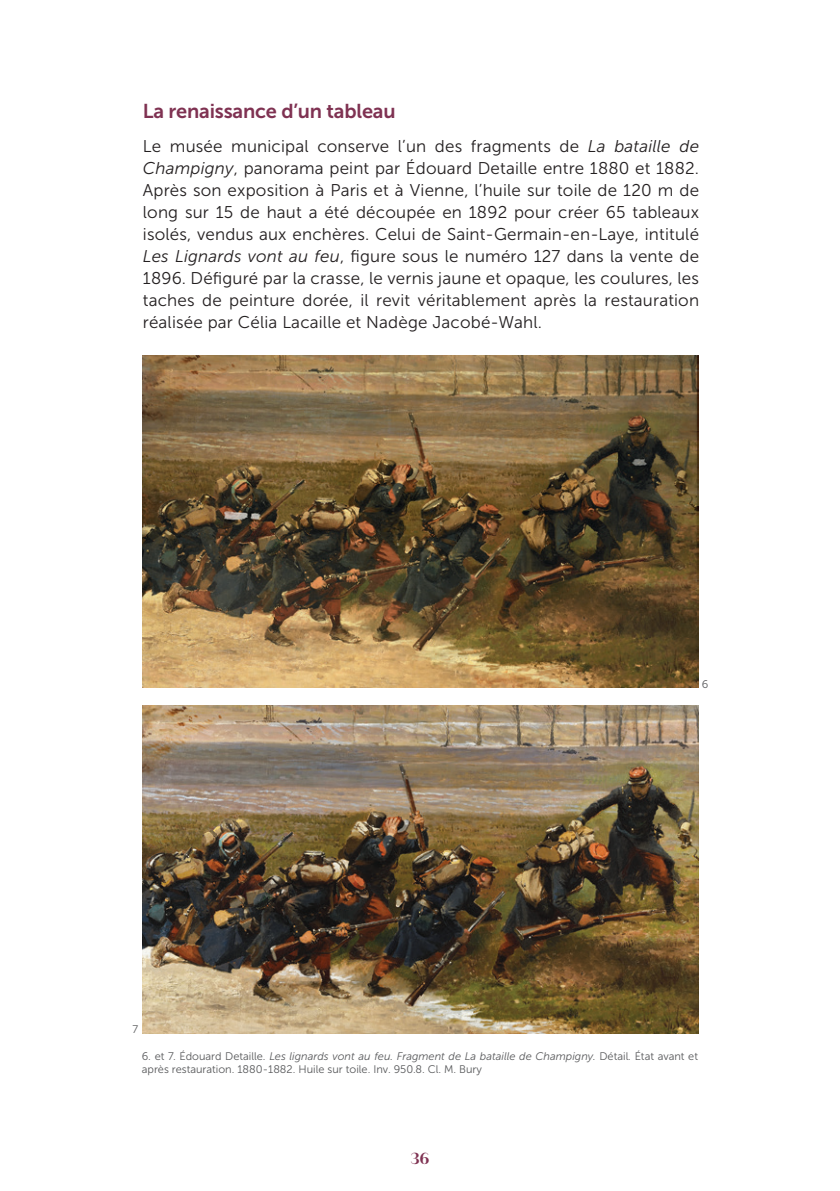
<style>
.page{position:relative;width:840px;height:1191px;background:#fff}
.page>*{position:absolute;margin:0;border:0;box-sizing:border-box;transform-origin:0 0}
.t1{font:20px "Museo Sans 700";letter-spacing:-.01em;color:#7f3252}
.t2{font:17px/22px "Museo Sans 300";letter-spacing:.01em;color:#231f20;text-align:justify}
.t3{font:700 16px "Quiche Sans";color:#7f3252}
.t4{font:11px/13.2px "Museo Sans 300";color:#57585a}
.s1{font-style:italic}
</style>
<div class="page">
<img style="left:143px;top:355px;width:554px;height:332px">
<img style="left:143px;top:705px;width:554px;height:328px">
<p class="t1" style="left:143px;top:100px;width:254px">La renaissance d’un tableau</p>
<p class="t2" style="left:143px;top:135px;width:557px">Le musée municipal conserve l’un des fragments de <span class="s1">La bataille de Champigny</span>, panorama peint par Édouard Detaille entre 1880 et 1882.<br>Après son exposition à Paris et à Vienne, l’huile sur toile de 120 m de long sur 15 de haut a été découpée en 1892 pour créer 65 tableaux isolés, vendus aux enchères. Celui de Saint-Germain-en-Laye, intitulé <span class="s1">Les Lignards vont au feu</span>, figure sous le numéro 127 dans la vente de 1896. Défiguré par la crasse, le vernis jaune et opaque, les coulures, les taches de peinture dorée, il revit véritablement après la restauration réalisée par Célia Lacaille et Nadège Jacobé-Wahl.</p>
<p class="t4" style="left:132px;top:1022px;width:7px">7</p>
<p class="t4" style="left:701px;top:677px;width:8px">6</p>
<p class="t4" style="left:142px;top:1049px;width:557px">6. et 7. Édouard Detaille. <span class="s1">Les lignards vont au feu. Fragment de La bataille de Champigny.</span> Détail<span class="s1">.</span> État avant et après restauration. 1880-1882. Huile sur toile. Inv. 950.8. Cl. M. Bury</p>
<p class="t3" style="left:410px;top:1149px;width:20px">36</p>
</div>
